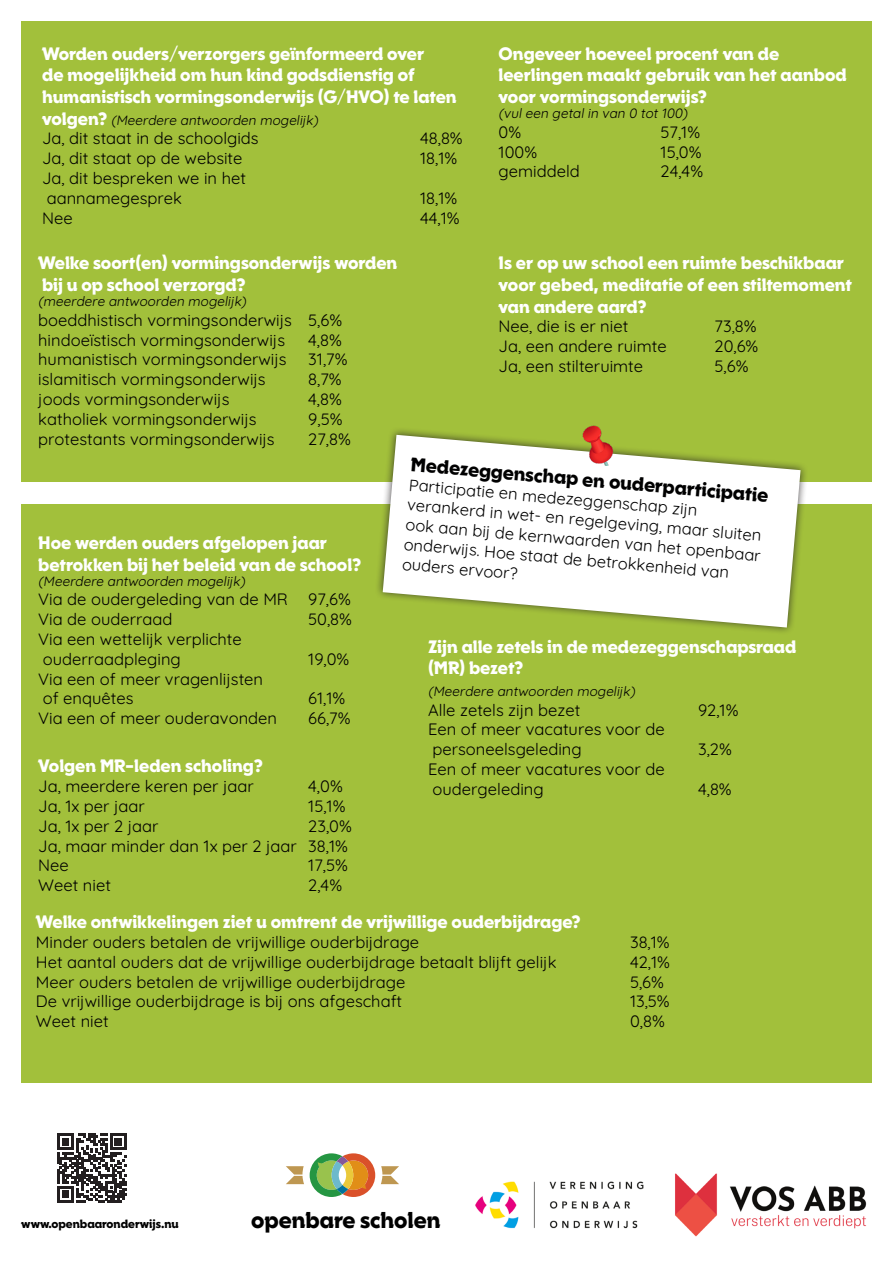
<style>
.page{position:relative;width:893px;height:1263px;background:#fff}
.page>*{position:absolute;margin:0;border:0;box-sizing:border-box;transform-origin:0 0}
.t1{font:900 22.95px "Campora";color:#000}
.t2{font:900 19.5px "Campora";color:#000001}
.t3{font:900 18px/21.6px "Campora";color:#fff}
.t4{font:300 16.5px/19.8px "Quicksand";color:#000}
.t5{font:italic 300 13.5px "Quicksand";color:#000}
.t6{font:900 12px "Campora";color:#000001}
.s1{font-family:"Campora";font-weight:900;font-style:normal;font-size:18px;color:#fff}
</style>
<div class="page">
<div style="left:21px;top:504px;width:851px;height:578px;background:#a2c03b"></div>
<div style="left:21px;top:21px;width:851px;height:461px;background:#a2c03b"></div>
<div style="left:375px;top:427px;width:433px;height:208px;background:#231f20;opacity:.75"></div>
<svg style="left:383px;top:435px;width:418px;height:192px;fill:#fff"></svg>
<img style="left:572px;top:425px;width:44px;height:41px">
<img style="left:475px;top:1173px;width:392px;height:64px">
<svg style="left:286px;top:1166px;width:18px;height:18px"></svg>
<svg style="left:310px;top:1153px;width:65px;height:44px"></svg>
<svg style="left:381px;top:1166px;width:18px;height:18px"></svg>
<svg style="left:57px;top:1133px;width:70px;height:70px"></svg>
<p class="t3" style="left:42px;top:42px;width:416px">Worden ouders/verzorgers geïnformeerd over<br>de mogelijkheid om hun kind godsdienstig of humanistisch vormingsonderwijs (G/HVO) te laten</p>
<p class="t5" style="left:42px;top:109px;width:280px"><span class="s1">volg en?</span> (Meerdere antwoorden mogelij k)</p>
<p class="t4" style="left:42px;top:127px;width:218px">Ja, dit staat in de schoolgids</p>
<p class="t4" style="left:420px;top:127px;width:44px">48,8%</p>
<p class="t4" style="left:42px;top:147px;width:202px">Ja, dit staat op de website</p>
<p class="t4" style="left:420px;top:147px;width:39px">18,1%</p>
<p class="t4" style="left:42px;top:167px;width:205px">Ja, dit bespreken we in het</p>
<p class="t4" style="left:47px;top:186px;width:137px">aannamegesprek</p>
<p class="t4" style="left:420px;top:186px;width:39px">18,1%</p>
<p class="t4" style="left:42px;top:206px;width:32px">Nee</p>
<p class="t4" style="left:420px;top:206px;width:41px">44,1%</p>
<p class="t3" style="left:38px;top:252px;width:361px">Welke soort(en) vormingsonderwijs worden</p>
<p class="t3" style="left:42px;top:274px;width:205px">bij u op school verzorgd?</p>
<p class="t5" style="left:38px;top:291px;width:212px">(meerdere antwoorden mogelij k)</p>
<p class="t4" style="left:38px;top:308px;width:305px">boeddhistisch vormingsonderwijs 5,6%</p>
<p class="t4" style="left:38px;top:328px;width:248px">hindoeïstisch vormingsonderwijs</p>
<p class="t4" style="left:308px;top:328px;width:35px">4,8%</p>
<p class="t4" style="left:38px;top:348px;width:250px">humanistisch vormingsonderwijs</p>
<p class="t4" style="left:308px;top:348px;width:41px">31,7%</p>
<p class="t4" style="left:38px;top:368px;width:229px">islamitisch vormingsonderwijs</p>
<p class="t4" style="left:308px;top:368px;width:35px">8,7%</p>
<p class="t4" style="left:38px;top:388px;width:193px">joods vormingsonderwijs</p>
<p class="t4" style="left:308px;top:388px;width:35px">4,8%</p>
<p class="t4" style="left:38px;top:407px;width:220px">katholiek vormingsonderwijs</p>
<p class="t4" style="left:308px;top:407px;width:36px">9,5%</p>
<p class="t4" style="left:38px;top:427px;width:238px">protestants vormingsonderwijs</p>
<p class="t4" style="left:308px;top:427px;width:44px">27,8%</p>
<p class="t3" style="left:499px;top:42px;width:282px">Ongeveer hoeveel procent van de</p>
<p class="t3" style="left:499px;top:64px;width:350px">leerlingen maakt gebruik van het aanbod voor vormingsonderwijs?</p>
<p class="t5" style="left:499px;top:103px;width:193px">(vuleen getalin van 0 tot100)</p>
<p class="t4" style="left:499px;top:120px;width:24px">0%</p>
<p class="t4" style="left:661px;top:120px;width:41px">57,1%</p>
<p class="t4" style="left:499px;top:140px;width:40px">100%</p>
<p class="t4" style="left:661px;top:140px;width:42px">15,0%</p>
<p class="t4" style="left:499px;top:160px;width:83px">gemiddeld</p>
<p class="t4" style="left:661px;top:160px;width:44px">24,4%</p>
<p class="t3" style="left:499px;top:252px;width:347px">Is er op uw school een ruimte beschikbaar</p>
<p class="t3" style="left:499px;top:274px;width:355px">voor gebed, meditatie of een stiltemoment</p>
<p class="t3" style="left:499px;top:295px;width:150px">van andere aard?</p>
<p class="t4" style="left:499px;top:315px;width:131px">Nee, die is er niet</p>
<p class="t4" style="left:715px;top:315px;width:44px">73,8%</p>
<p class="t4" style="left:499px;top:335px;width:170px">Ja, een andere ruimte</p>
<p class="t4" style="left:715px;top:335px;width:45px">20,6%</p>
<p class="t4" style="left:499px;top:355px;width:146px">Ja, een stilteruimte</p>
<p class="t4" style="left:715px;top:355px;width:35px">5,6%</p>
<p class="t3" style="left:38px;top:532px;width:290px">Hoe werden ouders afgelopen jaar</p>
<p class="t3" style="left:38px;top:553px;width:325px">betrokken bij het beleid van de school?</p>
<p class="t5" style="left:38px;top:570px;width:211px">(Meerdere antwoorden mogelij k)</p>
<p class="t4" style="left:38px;top:588px;width:314px">Via de oudergeleding van de MR 97,6%</p>
<p class="t4" style="left:38px;top:608px;width:136px">Via de ouderraad</p>
<p class="t4" style="left:308px;top:608px;width:45px">50,8%</p>
<p class="t4" style="left:38px;top:628px;width:205px">Via een wettelijk verplichte</p>
<p class="t4" style="left:43px;top:647px;width:140px">ouderraadpleging</p>
<p class="t4" style="left:308px;top:647px;width:43px">19,0%</p>
<p class="t4" style="left:38px;top:667px;width:226px">Via een of meer vragenlijsten</p>
<p class="t4" style="left:43px;top:687px;width:92px">of enquêtes</p>
<p class="t4" style="left:308px;top:687px;width:39px">61,1%</p>
<p class="t4" style="left:38px;top:707px;width:240px">Via een of meer ouderavonden</p>
<p class="t4" style="left:308px;top:707px;width:44px">66,7%</p>
<p class="t3" style="left:38px;top:755px;width:226px">Volgen MR-leden scholing?</p>
<p class="t4" style="left:38px;top:775px;width:217px">Ja, meerdere keren per jaar</p>
<p class="t4" style="left:308px;top:775px;width:36px">4,0%</p>
<p class="t4" style="left:38px;top:794px;width:108px">Ja, 1x per jaar</p>
<p class="t4" style="left:308px;top:794px;width:39px">15,1%</p>
<p class="t4" style="left:38px;top:814px;width:122px">Ja, 1x per 2 jaar</p>
<p class="t4" style="left:308px;top:814px;width:45px">23,0%</p>
<p class="t4" style="left:38px;top:834px;width:311px">Ja, maar minder dan 1x per 2 jaar 38,1%</p>
<p class="t4" style="left:38px;top:854px;width:32px">Nee</p>
<p class="t4" style="left:308px;top:854px;width:41px">17,5%</p>
<p class="t4" style="left:38px;top:874px;width:74px">Weet niet</p>
<p class="t4" style="left:308px;top:874px;width:35px">2,4%</p>
<p class="t2" style="left:412px;top:451px;width:360px;rotate:5deg">Medezeggenschap en ouderparticipatie</p>
<p class="t4" style="left:410px;top:473px;width:358px;rotate:5deg">Participatie en medezeggenschap zijn verankerd in wet- en regelgeving, maar sluiten ook aan bij de kernwaarden van het openbaar onderwijs. Hoe staat de betrokkenheid van ouders ervoor?</p>
<p class="t3" style="left:428px;top:635px;width:370px">Zijn alle zetels in de medezeggenschapsraad</p>
<p class="t3" style="left:428px;top:657px;width:97px">(MR) bezet?</p>
<p class="t5" style="left:428px;top:680px;width:211px">(Meerdere antwoorden mogelij k)</p>
<p class="t4" style="left:428px;top:698px;width:154px">Alle zetels zijn bezet</p>
<p class="t4" style="left:698px;top:698px;width:42px">92,1%</p>
<p class="t4" style="left:428px;top:718px;width:238px">Een of meer vacatures voor de</p>
<p class="t4" style="left:433px;top:738px;width:151px">personeelsgeleding</p>
<p class="t4" style="left:698px;top:738px;width:35px">3,2%</p>
<p class="t4" style="left:428px;top:758px;width:238px">Een of meer vacatures voor de</p>
<p class="t4" style="left:433px;top:777px;width:113px">oudergeleding</p>
<p class="t4" style="left:698px;top:777px;width:35px">4,8%</p>
<p class="t3" style="left:36px;top:911px;width:546px">Welke ontwikkelingen ziet u omtrent de vrijwillige ouderbijdrage?</p>
<p class="t4" style="left:36px;top:930px;width:385px">Minder ouders betalen de vrijwillige ouderbijdrage</p>
<p class="t4" style="left:630px;top:930px;width:41px">38,1%</p>
<p class="t4" style="left:36px;top:950px;width:522px">Het aantal ouders dat de vrijwillige ouderbijdrage betaalt blijft gelijk</p>
<p class="t4" style="left:630px;top:950px;width:41px">42,1%</p>
<p class="t4" style="left:36px;top:970px;width:371px">Meer ouders betalen de vrijwillige ouderbijdrage</p>
<p class="t4" style="left:630px;top:970px;width:35px">5,6%</p>
<p class="t4" style="left:36px;top:990px;width:368px">De vrijwillige ouderbijdrage is bij ons afgeschaft</p>
<p class="t4" style="left:630px;top:990px;width:41px">13,5%</p>
<p class="t4" style="left:36px;top:1010px;width:74px">Weet niet</p>
<p class="t4" style="left:630px;top:1010px;width:36px">0,8%</p>
<p class="t6" style="left:21px;top:1216px;width:159px">www.openbaaronderwijs.nu</p>
<p class="t1" style="left:251px;top:1205px;width:191px">openbare scholen</p>
</div>
